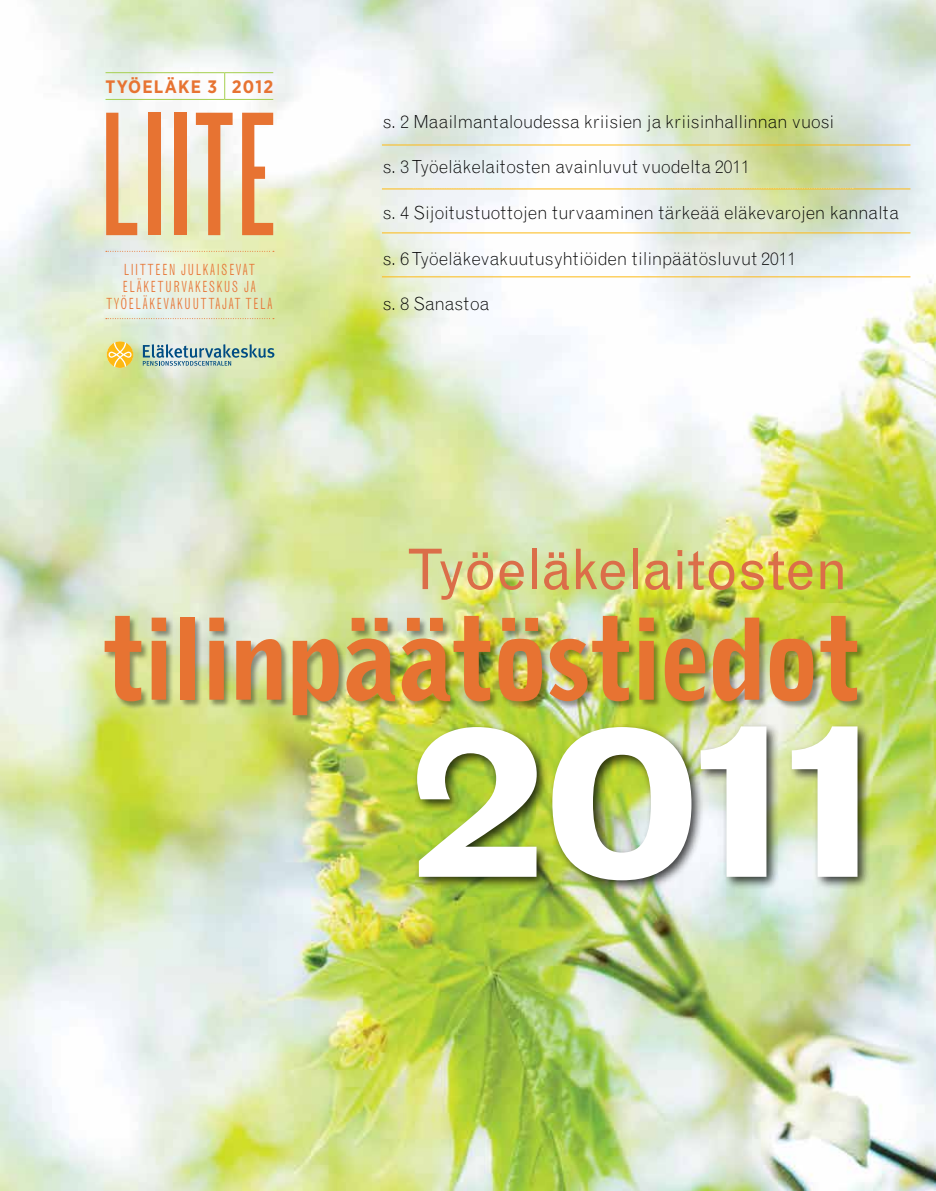
<style>
.page{position:relative;width:936px;height:1191px;background:#fff}
.page>*{position:absolute;margin:0;border:0;box-sizing:border-box;transform-origin:0 0}
.t1{font:700 expanded 218.25px "Grotesque MT Std";color:#fff}
.t2{font:153px "Steelfish";letter-spacing:.025em;color:#e77332}
.t3{font:900 109.8px "Grotesque MT Std";letter-spacing:-.035em;color:#e77332}
.t4{font:55.95px "Grotesque MT Std";color:#db6e49}
.t5{font:300 18px "Grotesque MT Std";color:#000}
.t6{font:700 18px "Gotham Narrow";letter-spacing:.07em;color:#e77332}
.t7{font:300 condensed 15px/17px "Grotesque MT Std";letter-spacing:.1em;color:#e77332;text-align:center;scale:.9 1}
</style>
<div class="page">
<img style="left:0;top:0;width:935px;height:1191px">
<svg style="left:106px;top:251px;width:168px;height:1px"></svg>
<svg style="left:106px;top:318px;width:168px;height:1px"></svg>
<svg style="left:413px;top:188px;width:440px;height:1px"></svg>
<hr style="left:382px;top:145px;width:528px;height:1px;background:#fdb913">
<hr style="left:382px;top:189px;width:528px;height:1px;background:#fdb913">
<hr style="left:382px;top:232px;width:528px;height:1px;background:#fdb913">
<hr style="left:382px;top:276px;width:528px;height:1px;background:#fdb913">
<hr style="left:105px;top:72px;width:120px;height:1px;background:#a5cf4f">
<hr style="left:225px;top:72px;width:48px;height:1px;background:#a5cf4f">
<svg style="left:224px;top:73px;width:1px;height:26px"></svg>
<hr style="left:105px;top:99px;width:120px;height:1px;background:#a5cf4f">
<hr style="left:225px;top:99px;width:48px;height:1px;background:#a5cf4f">
<div style="left:104px;top:616px;width:762px;height:108px;background:#000;opacity:.39"></div>
<div style="left:412px;top:722px;width:459px;height:171px;background:#000;opacity:.75"></div>
<svg style="left:143px;top:344px;width:131px;height:22px;background:#a1beb6"></svg>
<svg style="left:107px;top:341px;width:26px;height:27px"></svg>
<p class="t6" style="left:105px;top:75px;width:169px">TYÖELÄKE 3 2012</p>
<h2 class="t2" style="left:101px;top:94px;width:176px">liite</h2>
<p class="t7" style="left:106px;top:261px;width:185px">LIITTEEN JULKAISEVAT<br>ELÄKETURVAKESKUS JA<br>TYÖELÄKEVAKUUTTAJAT TE LA</p>
<p class="t5" style="left:383px;top:111px;width:453px">s. 2 Maailmantaloudessa kriisien ja kriisinhallinnan vuosi</p>
<p class="t5" style="left:383px;top:156px;width:368px">s. 3 Työeläkelaitosten avainluvut vuodelta 2011</p>
<p class="t5" style="left:383px;top:202px;width:517px">s. 4 Sijoitustuottojen turvaaminen tärkeää eläkevarojen kannalta</p>
<p class="t5" style="left:383px;top:247px;width:414px">s. 6 Työeläkevakuutusyhtiöiden tilinpäätösluvut 2011</p>
<p class="t5" style="left:383px;top:293px;width:108px">s. 8 Sanastoa</p>
<h3 class="t4" style="left:406px;top:537px;width:444px">Työeläkelaitosten</h3>
<h3 class="t3" style="left:102px;top:592px;width:760px">tilinpäätöstiedot</h3>
<h1 class="t1" style="left:397px;top:671px;width:496px">2011</h1>
</div>
